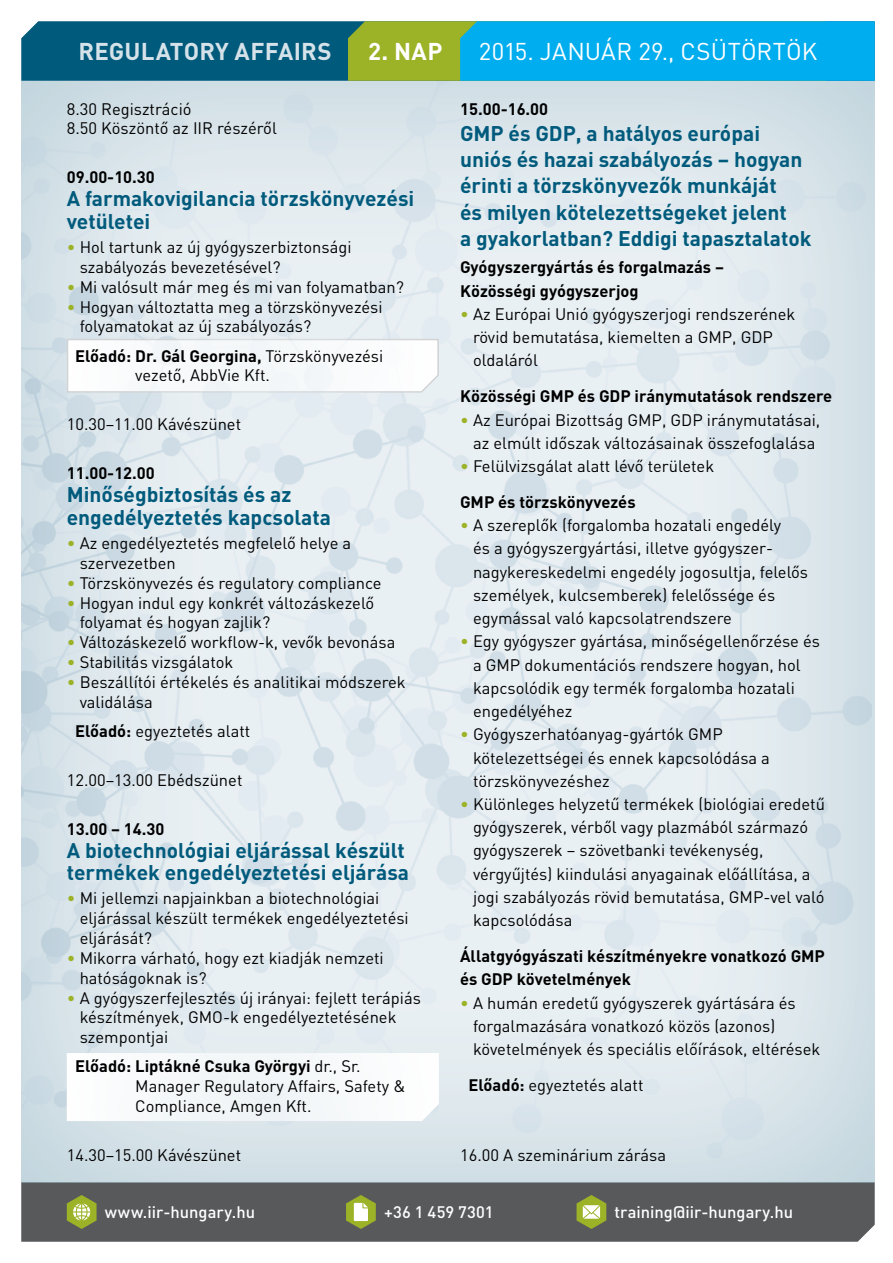
<style>
.page{position:relative;width:893px;height:1263px;background:#fff}
.page>*{position:absolute;margin:0;border:0;box-sizing:border-box;transform-origin:0 0}
.t1{font:24px "DIN Pro";letter-spacing:.005em;color:#fff}
.t2{font:700 24px "DIN Pro";letter-spacing:.005em;color:#d5e2e9}
.t3{font:700 24px "DIN Pro";color:#fff}
.t4{font:700 21px/26.2px "DIN Pro";color:#005a7c}
.t5{font:16.5px/23.2px "DIN Pro";color:#000}
.t6{font:700 16.5px/23.2px "DIN Pro";color:#000}
.t7{font:500 16.5px "DIN Pro";color:#fff}
.s1{color:#9cb227}
.s2{font-weight:700}
</style>
<div class="page">
<div style="left:21px;top:21px;width:327px;height:50px;background:#005a7c"></div>
<svg style="left:348px;top:21px;width:527px;height:50px;background:#21aec3"></svg>
<div style="left:21px;top:1182px;width:854px;height:60px;background:#58595b"></div>
<svg style="left:67px;top:1195px;width:30px;height:34px"></svg>
<svg style="left:346px;top:1195px;width:30px;height:34px"></svg>
<svg style="left:577px;top:1195px;width:29px;height:34px"></svg>
<div style="left:8px;top:71px;width:880px;height:1111px;background:#005a7c;opacity:.5"></div>
<img style="left:21px;top:81px;width:851px;height:1101px">
<svg style="left:66px;top:338px;width:374px;height:55px"></svg>
<svg style="left:67px;top:1053px;width:372px;height:68px"></svg>
<h1 class="t2" style="left:79px;top:35px;width:255px">REGULATORY AFFAIRS</h1>
<h1 class="t3" style="left:368px;top:35px;width:76px">2. NAP</h1>
<h1 class="t1" style="left:479px;top:35px;width:340px">2015. JANUÁR 29., CSÜTÖRTÖK</h1>
<p class="t5" style="left:67px;top:98px;width:212px;line-height:19.8px">8.30 Regisztráció<br>8.50 Köszöntő az IIR részéről</p>
<p class="t6" style="left:67px;top:165px;width:90px">09.00-10.30</p>
<p class="t4" style="left:67px;top:186px;width:349px;line-height:22.8px">A farmakovigilancia törzskönyvezési vetületei</p>
<p class="t5" style="left:80px;top:237px;width:273px;line-height:19.8px;text-indent:-13px"><span class="s1">•</span> Hol tartunk az új gyógyszerbiztonsági szabályozás bevezetésével?</p>
<p class="t5" style="left:67px;top:275px;width:339px"><span class="s1">•</span> Mi valósult már meg és mi van folyamatban?</p>
<p class="t5" style="left:80px;top:296px;width:304px;line-height:19.8px;text-indent:-13px"><span class="s1">•</span> Hogyan változtatta meg a törzskönyvezési folyamatokat az új szabályozás?</p>
<p class="t5" style="left:135px;top:345px;width:250px;line-height:19.8px;text-indent:-60px"><span class="s2">Előadó: Dr. Gál Georgina,</span> Törzskönyvezési vezető, AbbVie Kft.</p>
<p class="t5" style="left:67px;top:412px;width:176px">10.30–11.00 Kávészünet</p>
<p class="t6" style="left:67px;top:461px;width:90px">11.00-12.00</p>
<p class="t4" style="left:67px;top:482px;width:266px;line-height:22.8px">Minőségbiztosítás és az engedélyeztetés kapcsolata</p>
<p class="t5" style="left:80px;top:532px;width:273px;line-height:19.8px;text-indent:-13px"><span class="s1">•</span> Az engedélyeztetés megfelelő helye a szervezetben</p>
<p class="t5" style="left:67px;top:570px;width:316px"><span class="s1">•</span> Törzskönyvezés és regulatory compliance</p>
<p class="t5" style="left:80px;top:592px;width:296px;line-height:19.8px;text-indent:-13px"><span class="s1">•</span> Hogyan indul egy konkrét változáskezelő folyamat és hogyan zajlik?</p>
<p class="t5" style="left:67px;top:630px;width:330px"><span class="s1">•</span> Változáskezelő workflow-k, vevők bevonása</p>
<p class="t5" style="left:67px;top:650px;width:168px"><span class="s1">•</span> Stabilitás vizsgálatok</p>
<p class="t5" style="left:80px;top:671px;width:328px;line-height:19.8px;text-indent:-13px"><span class="s1">•</span> Beszállítói értékelés és analitikai módszerek validálása</p>
<p class="t5" style="left:75px;top:718px;width:177px"><span class="s2">Előadó:</span> egyeztetés alatt</p>
<p class="t5" style="left:67px;top:767px;width:177px">12.00–13.00 Ebédszünet</p>
<p class="t6" style="left:67px;top:816px;width:99px">13.00 – 14.30</p>
<p class="t4" style="left:67px;top:838px;width:344px;line-height:22.8px">A biotechnológiai eljárással készült termékek engedélyeztetési eljárása</p>
<p class="t5" style="left:80px;top:888px;width:331px;line-height:19.8px;text-indent:-13px"><span class="s1">•</span> Mi jellemzi napjainkban a biotechnológiai eljárással készült termékek engedélyeztetési eljárását?</p>
<p class="t5" style="left:80px;top:947px;width:306px;line-height:19.8px;text-indent:-13px"><span class="s1">•</span> Mikorra várható, hogy ezt kiadják nemzeti hatóságoknak is?</p>
<p class="t5" style="left:80px;top:987px;width:343px;line-height:19.8px;text-indent:-13px"><span class="s1">•</span> A gyógyszerfejlesztés új irányai: fejlett terápiás készítmények, GMO-k engedélyeztetésének szempontjai</p>
<p class="t5" style="left:135px;top:1056px;width:272px;line-height:19.8px;text-indent:-60px"><span class="s2">Előadó: Liptákné Csuka Györgyi</span> dr., Sr.<br>Manager Regulatory Affairs, Safety &amp;<br>Compliance, Amgen Kft.</p>
<p class="t5" style="left:67px;top:1143px;width:176px">14.30–15.00 Kávészünet</p>
<p class="t6" style="left:460px;top:96px;width:90px">15.00-16.00</p>
<p class="t4" style="left:460px;top:119px;width:353px">GMP és GDP, a hatályos európai uniós és hazai szabályozás – hogyan érinti a törzskönyvezők munkáját<br>és milyen kötelezettségeket jelent<br>a gyakorlatban? Eddigi tapasztalatok</p>
<p class="t6" style="left:460px;top:255px;width:265px">Gyógyszergyártás és forgalmazás –<br>Közösségi gyógyszerjog</p>
<p class="t5" style="left:473px;top:302px;width:324px;text-indent:-13px"><span class="s1">•</span> Az Európai Unió gyógyszerjogi rendszerének rövid bemutatása, kiemelten a GMP, GDP oldaláról</p>
<p class="t6" style="left:460px;top:384px;width:374px">Közösségi GMP és GDP iránymutatások rendszere</p>
<p class="t5" style="left:460px;top:407px;width:362px;text-align:center"><span class="s1">•</span> Az Európai Bizottság GMP, GDP iránymutatásai, az elmúlt időszak változásainak összefoglalása</p>
<p class="t5" style="left:460px;top:447px;width:256px;line-height:36px"><span class="s1">•</span> Felülvizsgálat alatt lévő területek<br><span class="s2">GMP és törzskönyvezés</span></p>
<p class="t5" style="left:473px;top:513px;width:337px;text-indent:-13px"><span class="s1">•</span> A szereplők (forgalomba hozatali engedély<br>és a gyógyszergyártási, illetve gyógyszer&shy;nagykereskedelmi engedély jogosultja, felelős személyek, kulcsemberek) felelőssége és egymással való kapcsolatrendszere</p>
<p class="t5" style="left:473px;top:629px;width:349px;text-indent:-13px"><span class="s1">•</span> Egy gyógyszer gyártása, minőségellenőrzése és a GMP dokumentációs rendszere hogyan, hol kapcsolódik egy termék forgalomba hozatali engedélyéhez</p>
<p class="t5" style="left:473px;top:722px;width:298px;text-indent:-13px"><span class="s1">•</span> Gyógyszerhatóanyag-gyártók GMP kötelezettségei és ennek kapcsolódása a törzskönyvezéshez</p>
<p class="t5" style="left:473px;top:792px;width:354px;text-indent:-13px"><span class="s1">•</span> Különleges helyzetű termékek (biológiai eredetű gyógyszerek, vérből vagy plazmából származó gyógyszerek – szövetbanki tevékenység, vérgyűjtés) kiindulási anyagainak előállítása, a jogi szabályozás rövid bemutatása, GMP-vel való kapcsolódása</p>
<p class="t6" style="left:460px;top:944px;width:366px">Állatgyógyászati készítményekre vonatkozó GMP és GDP követelmények</p>
<p class="t5" style="left:473px;top:990px;width:349px;text-indent:-13px"><span class="s1">•</span> A humán eredetű gyógyszerek gyártására és forgalmazására vonatkozó közös (azonos) követelmények és speciális előírások, eltérések</p>
<p class="t5" style="left:469px;top:1073px;width:176px"><span class="s2">Előadó:</span> egyeztetés alatt</p>
<p class="t5" style="left:460px;top:1142px;width:207px">16.00 A szeminárium zárása</p>
<p class="t7" style="left:105px;top:1201px;width:152px">www.iir-hungary.hu</p>
<p class="t7" style="left:384px;top:1201px;width:111px">+36 1 459 7301</p>
<p class="t7" style="left:615px;top:1201px;width:180px">training@iir-hungary.hu</p>
</div>
